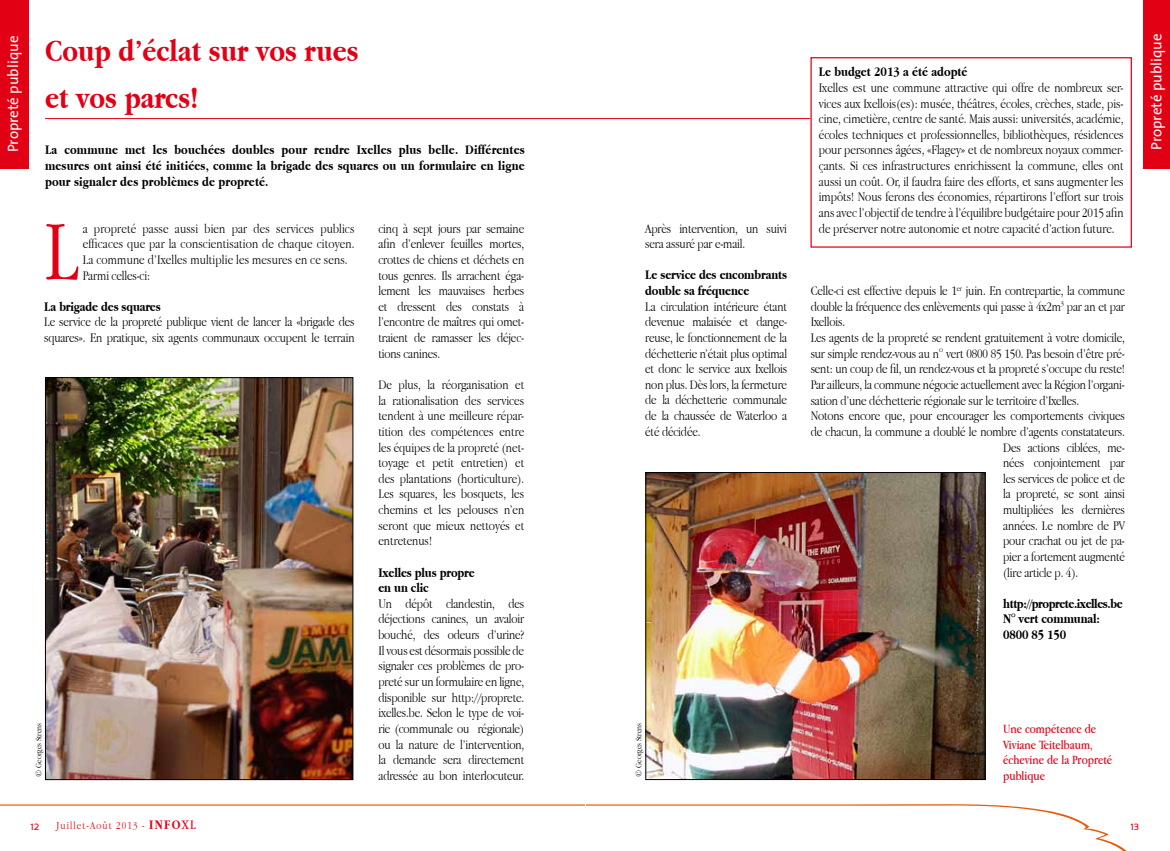
<style>
.page{position:relative;width:1170px;height:851px;background:#fff}
.page>*{position:absolute;margin:0;border:0;box-sizing:border-box;transform-origin:0 0}
.t1{font:300 88.12px "Apple Garamond";color:#e20015}
.t2{font:700 32.5px/46.9px "Apple Garamond";color:#e20015}
.t3{font:15px "The Sans";color:#fff}
.t4{font:300 13.75px/15.6px "Apple Garamond";letter-spacing:-.01em;color:#000;text-align:justify}
.t5{font:700 13.75px/15.6px "Apple Garamond";letter-spacing:-.01em;color:#000}
.t6{font:300 13.75px/15.6px "Apple Garamond";letter-spacing:.01em;color:#000}
.t7{font:700 13.75px/15.6px "Apple Garamond";letter-spacing:-.03em;color:#000}
.t8{font:13.12px/15.6px "Apple Garamond";color:#e20015}
.t9{font:300 11.25px "Apple Garamond";letter-spacing:.1em;color:#e20015}
.t10{font:11.25px "Perspective Sans";color:#e20015}
.t11{font:300 8.75px "Apple Garamond";color:#000}
.s1{font-weight:700;font-size:13.75px}
.s2{font-weight:400;font-size:13.75px}
</style>
<div class="page">
<svg style="left:0;top:804px;width:1126px;height:46px"></svg>
<hr style="left:45px;top:118px;width:765px;height:1px;background:#e20015">
<div style="left:0;top:0;width:29px;height:169px;background:#e20015"></div>
<div style="left:1143px;top:0;width:26px;height:169px;background:#e20015"></div>
<img style="left:47px;top:379px;width:304px;height:398px">
<div style="left:45px;top:377px;width:308px;height:402px;border:1px solid #000"></div>
<div style="left:810px;top:57px;width:321px;height:191px;border:1px solid #e20015"></div>
<img style="left:647px;top:474px;width:336px;height:303px">
<div style="left:645px;top:472px;width:340px;height:307px;border:1px solid #000"></div>
<p class="t3" style="left:0;top:152px;width:118px;rotate:-90deg">Propreté publique</p>
<h2 class="t2" style="left:45px;top:27px;width:315px">Coup d’éclat sur vos rues et vos parcs!</h2>
<p class="t5" style="left:45px;top:142px;width:481px;text-align:justify">La commune met les bouchées doubles pour rendre Ixelles plus belle. Différentes mesures ont ainsi été initiées, comme la brigade des squares ou un formulaire en ligne pour signaler des problèmes de propreté.</p>
<h1 class="t1" style="left:44px;top:199px;width:35px">L</h1>
<p class="t6" style="left:83px;top:220px;width:273px">a propreté passe aussi bien par des services publics efficaces que par la conscientisation de chaque citoyen.<br>La commune d’Ixelles multiplie les mesures en ce sens.<br>Parmi celles-ci:</p>
<p class="t5" style="left:44px;top:298px;width:118px">La brigade des squares</p>
<p class="t4" style="left:44px;top:314px;width:312px">Le service de la propreté publique vient de lancer la «brigade des squares». En pratique, six agents communaux occupent le terrain</p>
<p class="t11" style="left:34px;top:776px;width:55px;rotate:-90deg">© Georges Strens</p>
<p class="t4" style="left:378px;top:220px;width:147px">cinq à sept jours par semaine afin d’enlever feuilles mortes, crottes de chiens et déchets en tous genres. Ils arrachent éga&shy;lement les mauvaises herbes et dressent des constats à l’encontre de maîtres qui omet&shy;traient de ramasser les déjec&shy;tions canines.</p>
<p class="t4" style="left:378px;top:376px;width:147px">De plus, la réorganisation et la rationalisation des services tendent à une meilleure répar&shy;tition des compétences entre les équipes de la propreté (net&shy;toyage et petit entretien) et des plantations (horticulture).<br>Les squares, les bosquets, les chemins et les pelouses n’en seront que mieux nettoyés et entretenus!</p>
<p class="t5" style="left:378px;top:564px;width:98px">Ixelles plus propre en un clic</p>
<p class="t4" style="left:378px;top:595px;width:147px">Un dépôt clandestin, des déjections canines, un avaloir bouché, des odeurs d’urine?<br>Il vous est désormais possible de signaler ces problèmes de pro&shy;preté sur un formulaire en ligne, disponible sur http://proprete. ixelles.be. Selon le type de voi&shy;rie (communale ou régionale) ou la nature de l’intervention, la demande sera directement adressée au bon interlocuteur.</p>
<p class="t4" style="left:645px;top:220px;width:143px">Après intervention, un suivi sera assuré par e-mail.</p>
<p class="t5" style="left:645px;top:267px;width:143px">Le service des encombrants double sa fréquence</p>
<p class="t4" style="left:645px;top:298px;width:143px">La circulation intérieure étant devenue malaisée et dange&shy;reuse, le fonctionnement de la déchetterie n’était plus optimal et donc le service aux Ixellois non plus. Dès lors, la fermeture de la déchetterie communale de la chaussée de Waterloo a été décidée.</p>
<p class="t5" style="left:818px;top:64px;width:150px">Le budget 2013 a été adopté</p>
<p class="t4" style="left:818px;top:79px;width:306px">Ixelles est une commune attractive qui offre de nombreux ser&shy;vices aux Ixellois(es): musée, théâtres, écoles, crèches, stade, pis&shy;cine, cimetière, centre de santé. Mais aussi: universités, académie, écoles techniques et professionnelles, bibliothèques, résidences pour personnes âgées, «Flagey» et de nombreux noyaux commer&shy;çants. Si ces infrastructures enrichissent la commune, elles ont aussi un coût. Or, il faudra faire des efforts, et sans augmenter les impôts! Nous ferons des économies, répartirons l’effort sur trois ans avec l’objectif de tendre à l’équilibre budgétaire pour 2015 afin de préserver notre autonomie et notre capacité d’action future.</p>
<p class="t4" style="left:810px;top:282px;width:316px">Celle-ci est effective depuis le 1<sup>er</sup> juin. En contrepartie, la commune</p>
<p class="t4" style="left:810px;top:298px;width:316px">double la fréquence des enlèvements qui passe à 4x2m<sup>3</sup> par an et par</p>
<p class="t4" style="left:810px;top:314px;width:36px">Ixellois.</p>
<p class="t4" style="left:810px;top:329px;width:316px">Les agents de la propreté se rendent gratuitement à votre domicile,</p>
<p class="t4" style="left:810px;top:345px;width:316px">sur simple rendez-vous au n° vert 0800 85 150. Pas besoin d’être pré-</p>
<p class="t4" style="left:810px;top:361px;width:316px">sent: un coup de fil, un rendez-vous et la propreté s’occupe du reste!</p>
<p class="t4" style="left:810px;top:376px;width:316px">Par ailleurs, la commune négocie actuellement avec la Région l’organi-</p>
<p class="t4" style="left:810px;top:392px;width:270px">sation d’une déchetterie régionale sur le territoire d’Ixelles.</p>
<p class="t4" style="left:810px;top:408px;width:316px">Notons encore que, pour encourager les comportements civiques</p>
<p class="t4" style="left:810px;top:423px;width:316px">de chacun, la commune a doublé le nombre d’agents constatateurs.</p>
<p class="t4" style="left:1003px;top:439px;width:123px">Des actions ciblées, me-</p>
<p class="t4" style="left:1003px;top:454px;width:123px">nées conjointement par</p>
<p class="t4" style="left:1003px;top:470px;width:123px">les services de police et de</p>
<p class="t4" style="left:1003px;top:486px;width:123px">la propreté, se sont ainsi</p>
<p class="t4" style="left:1003px;top:501px;width:123px">multipliées les dernières</p>
<p class="t4" style="left:1003px;top:517px;width:123px">années. Le nombre de PV</p>
<p class="t4" style="left:1003px;top:532px;width:123px">pour crachat ou jet de pa-</p>
<p class="t4" style="left:1003px;top:548px;width:123px">pier a fortement augmenté</p>
<p class="t4" style="left:1003px;top:564px;width:76px">(lire article p. 4).</p>
<p class="t7" style="left:1003px;top:595px;width:121px">http://proprete.ixelles.be<br>N° vert communal:<br>0800 85 150</p>
<p class="t3" style="left:1143px;top:150px;width:118px;rotate:-90deg">Propreté publique</p>
<p class="t11" style="left:633px;top:776px;width:55px;rotate:-90deg">© Georges Strens</p>
<p class="t8" style="left:1003px;top:720px;width:111px">Une compétence de<br>Viviane Teitelbaum, échevine de la Propreté publique</p>
<p class="t10" style="left:30px;top:819px;width:11px">12</p>
<p class="t9" style="left:56px;top:819px;width:141px">Juillet-Août 2013 - <span class="s1">INFO</span><span class="s2">XL</span></p>
<p class="t10" style="left:1130px;top:819px;width:10px">13</p>
</div>
